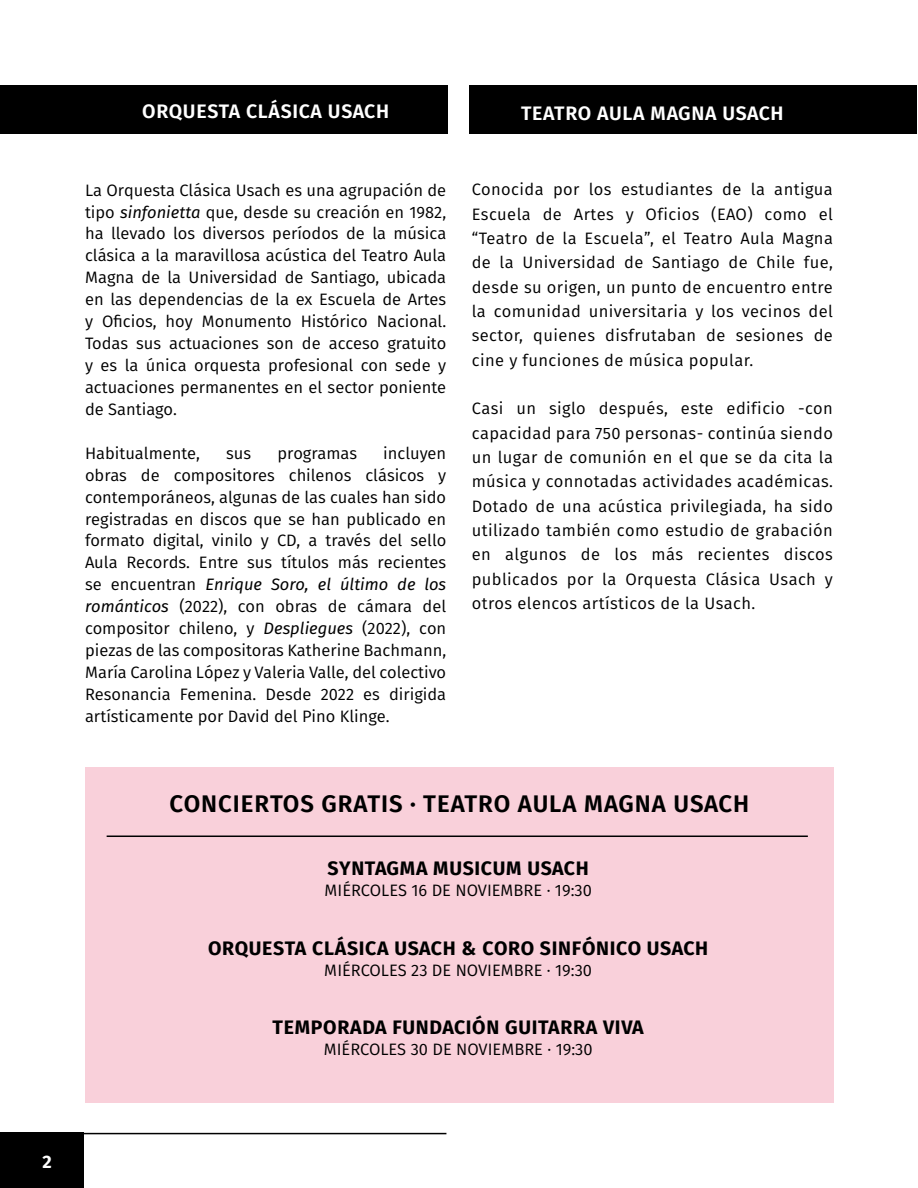
<style>
.page{position:relative;width:918px;height:1188px;background:#fff}
.page>*{position:absolute;margin:0;border:0;box-sizing:border-box;transform-origin:0 0}
.t1{font:600 24px "Fira Sans";letter-spacing:.04em;color:#000}
.t2{font:700 19.5px "Fira Sans";letter-spacing:.035em;color:#000}
.t3{font:600 19.5px "Fira Sans";letter-spacing:.035em;color:#fff}
.t4{font:700 18px "Fira Sans";color:#fff}
.t5{font:16.5px/21.9px "Fira Sans";color:#000;text-align:justify}
.s1{font-style:italic}
.s2{font-weight:700}
</style>
<div class="page">
<div style="left:0;top:1133px;width:84px;height:55px;background:#000"></div>
<svg style="left:0;top:1132px;width:447px;height:3px"></svg>
<div style="left:0;top:85px;width:447px;height:48px;background:#000"></div>
<div style="left:470px;top:85px;width:447px;height:48px;background:#000"></div>
<div style="left:85px;top:768px;width:749px;height:335px;background:#f9d0da"></div>
<hr style="left:107px;top:836px;width:701px;height:1px;background:#000">
<p class="t3" style="left:142px;top:95px;width:248px">ORQUESTA CLÁSICA USACH</p>
<p class="t5" style="left:85px;top:179px;width:363px">La Orquesta Clásica Usach es una agrupación de tipo <span class="s1">sinfonietta</span> que, desde su creación en 1982, ha llevado los diversos períodos de la música clásica a la maravillosa acústica del Teatro Aula Magna de la Universidad de Santiago, ubicada en las dependencias de la ex Escuela de Artes y Oficios, hoy Monumento Histórico Nacional.<br>Todas sus actuaciones son de acceso gratuito y es la única orquesta profesional con sede y actuaciones permanentes en el sector poniente de Santiago.</p>
<p class="t5" style="left:85px;top:442px;width:117px">Habitualmente,</p>
<p class="t5" style="left:226px;top:442px;width:26px">sus</p>
<p class="t5" style="left:277px;top:442px;width:81px">programas</p>
<p class="t5" style="left:85px;top:442px;width:363px;text-indent:298px">incluyen obras de compositores chilenos clásicos y contemporáneos, algunas de las cuales han sido registradas en discos que se han publicado en formato digital, vinilo y CD, a través del sello Aula Records. Entre sus títulos más recientes se encuentran <span class="s1">Enrique Soro, el último de los románticos</span> (2022), con obras de cámara del compositor chileno, y <span class="s1">Despliegues</span> (2022), con piezas de las compositoras Katherine Bachmann, María Carolina López y Valeria Valle, del colectivo Resonancia Femenina. Desde 2022 es dirigida artísticamente por David del Pino Klinge.</p>
<p class="t3" style="left:521px;top:97px;width:264px">TEATRO AULA MAGNA USACH</p>
<p class="t5" style="left:472px;top:177px;width:363px;line-height:24.3px">Conocida por los estudiantes de la antigua Escuela de Artes y Oficios (EAO) como el “Teatro de la Escuela”, el Teatro Aula Magna de la Universidad de Santiago de Chile fue, desde su origen, un punto de encuentro entre la comunidad universitaria y los vecinos del sector, quienes disfrutaban de sesiones de cine y funciones de música popular.</p>
<p class="t5" style="left:472px;top:396px;width:363px;line-height:24.3px">Casi un siglo después, este edificio -con capacidad para 750 personas- continúa siendo un lugar de comunión en el que se da cita la música y connotadas actividades académicas.<br>Dotado de una acústica privilegiada, ha sido utilizado también como estudio de grabación en algunos de los más recientes discos publicados por la Orquesta Clásica Usach y otros elencos artísticos de la Usach.</p>
<h1 class="t1" style="left:170px;top:784px;width:581px">CONCIERTOS GRATIS <span class="s2">·</span> TEATRO AULA MAGNA USACH</h1>
<p class="t2" style="left:328px;top:852px;width:263px">SYNTAGMA MUSICUM USACH</p>
<p class="t5" style="left:325px;top:879px;width:269px">MIÉRCOLES 16 DE NOVIEMBRE · 19:30</p>
<p class="t2" style="left:208px;top:932px;width:502px">ORQUESTA CLÁSICA USACH &amp; CORO SINFÓNICO USACH</p>
<p class="t5" style="left:324px;top:959px;width:269px">MIÉRCOLES 23 DE NOVIEMBRE · 19:30</p>
<p class="t2" style="left:273px;top:1011px;width:373px">TEMPORADA FUNDACIÓN GUITARRA VIVA</p>
<p class="t5" style="left:324px;top:1038px;width:270px">MIÉRCOLES 30 DE NOVIEMBRE · 19:30</p>
<p class="t4" style="left:43px;top:1146px;width:11px">2</p>
</div>
